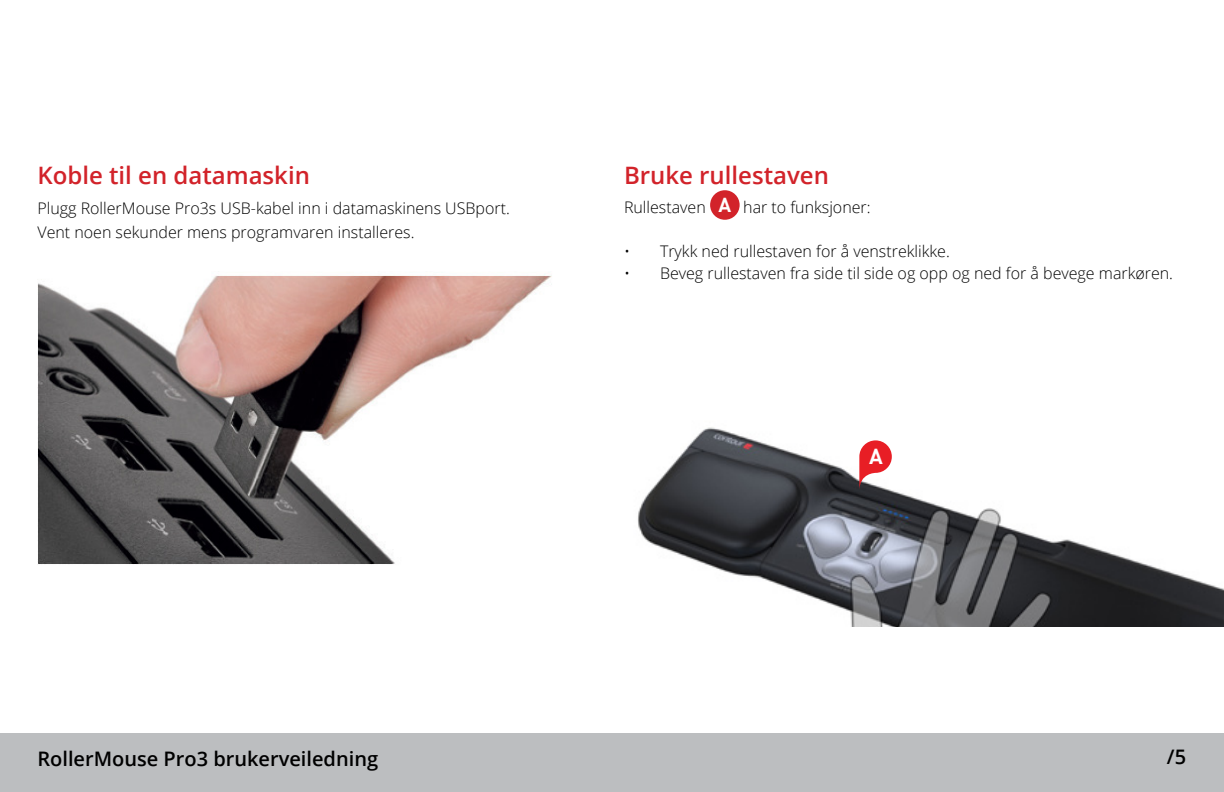
<style>
.page{position:relative;width:1224px;height:792px;background:#fff}
.page>*{position:absolute;margin:0;border:0;box-sizing:border-box;transform-origin:0 0}
.t1{font:600 24px "Open Sans";color:#d2232a}
.t2{font:700 21.4px "DINOT";color:#fff}
.t3{font:600 20px "Open Sans";color:#000}
.t4{font:700 20px "DINOT";color:#fff}
.t5{font:300 16px/24px "Open Sans";color:#000}
</style>
<div class="page">
<div style="left:0;top:733px;width:1224px;height:59px;background:#bcbec0"></div>
<img style="left:638px;top:427px;width:586px;height:200px">
<svg style="left:859px;top:440px;width:33px;height:51px"></svg>
<img style="left:37px;top:274px;width:515px;height:291px">
<div style="left:710px;top:190px;width:30px;height:30px;background:#d2232a;border-radius:50%"></div>
<h1 class="t1" style="left:37px;top:159px;width:274px">Koble til en datamaskin</h1>
<p class="t5" style="left:37px;top:196px;width:474px">Plugg RollerMouse Pro3s USB-kabel inn i datamaskinens USBport.<br>Vent noen sekunder mens programvaren installeres.</p>
<p class="t3" style="left:37px;top:745px;width:342px">RollerMouse Pro3 brukerveiledning</p>
<h1 class="t1" style="left:624px;top:159px;width:206px">Bruke rullestaven</h1>
<p class="t5" style="left:624px;top:195px;width:83px">Rullestaven</p>
<p class="t5" style="left:743px;top:195px;width:129px">har to funksjoner:</p>
<p class="t5" style="left:624px;top:239px;width:327px">• Trykk ned rullestaven for å venstreklikke.</p>
<p class="t5" style="left:624px;top:261px;width:551px">• Beveg rullestaven fra side til side og opp og ned for å bevege markøren.</p>
<p class="t4" style="left:718px;top:191px;width:14px">A</p>
<h2 class="t2" style="left:869px;top:442px;width:15px">A</h2>
<p class="t3" style="left:1167px;top:743px;width:21px">/5</p>
</div>
